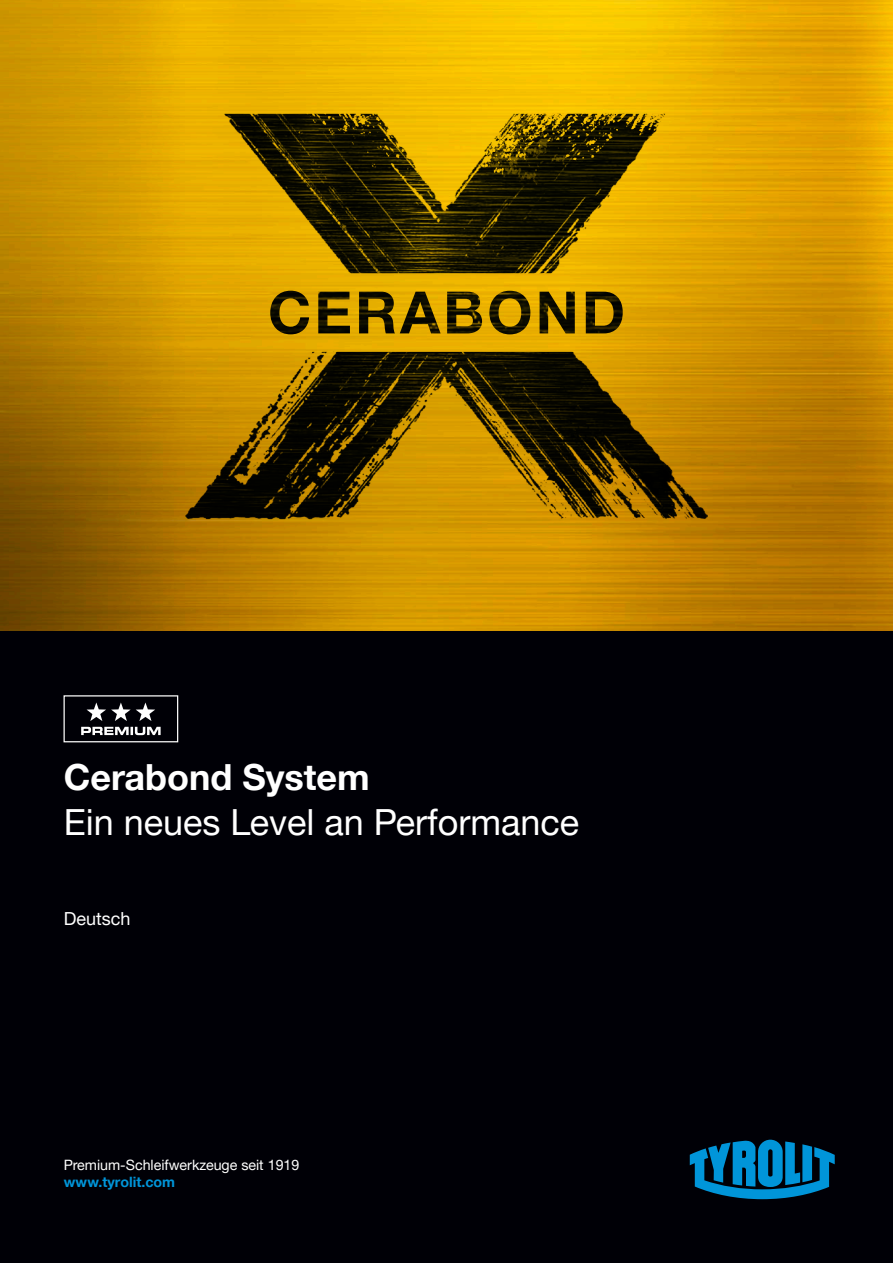
<style>
.page{position:relative;width:893px;height:1263px;background:#fff}
.page>*{position:absolute;margin:0;border:0;box-sizing:border-box;transform-origin:0 0}
.t1{font:36px "Helvetica Neue LTW1 G";color:#fff}
.t2{font:700 36px "Helvetica Neue LTW1 G";color:#fff}
.t3{font:18px "Helvetica Neue LTW1 G";color:#fff}
.t4{font:14.25px "Helvetica Neue LTW1 G";color:#fff}
.t5{font:700 14.25px "Helvetica Neue LTW1 G";color:#0095d9}
</style>
<div class="page">
<img style="left:0;top:0;width:893px;height:631px">
<img style="left:185px;top:114px;width:523px;height:405px">
<img style="left:270px;top:291px;width:353px;height:43px">
<div style="left:0;top:631px;width:893px;height:632px;background:#000006"></div>
<svg style="left:690px;top:1140px;width:145px;height:59px"></svg>
<div style="left:64px;top:695px;width:114px;height:47px;border:1px solid #fff"></div>
<svg style="left:81px;top:702px;width:80px;height:33px"></svg>
<h1 class="t2" style="left:64px;top:755px;width:307px">Cerabond System</h1>
<h1 class="t1" style="left:64px;top:800px;width:517px">Ein neues Level an Performance</h1>
<p class="t3" style="left:64px;top:907px;width:68px">Deutsch</p>
<p class="t4" style="left:64px;top:1156px;width:237px">Premium-Schleifwerkzeuge seit 1919</p>
<p class="t5" style="left:64px;top:1173px;width:113px">www.tyrolit.com</p>
</div>
